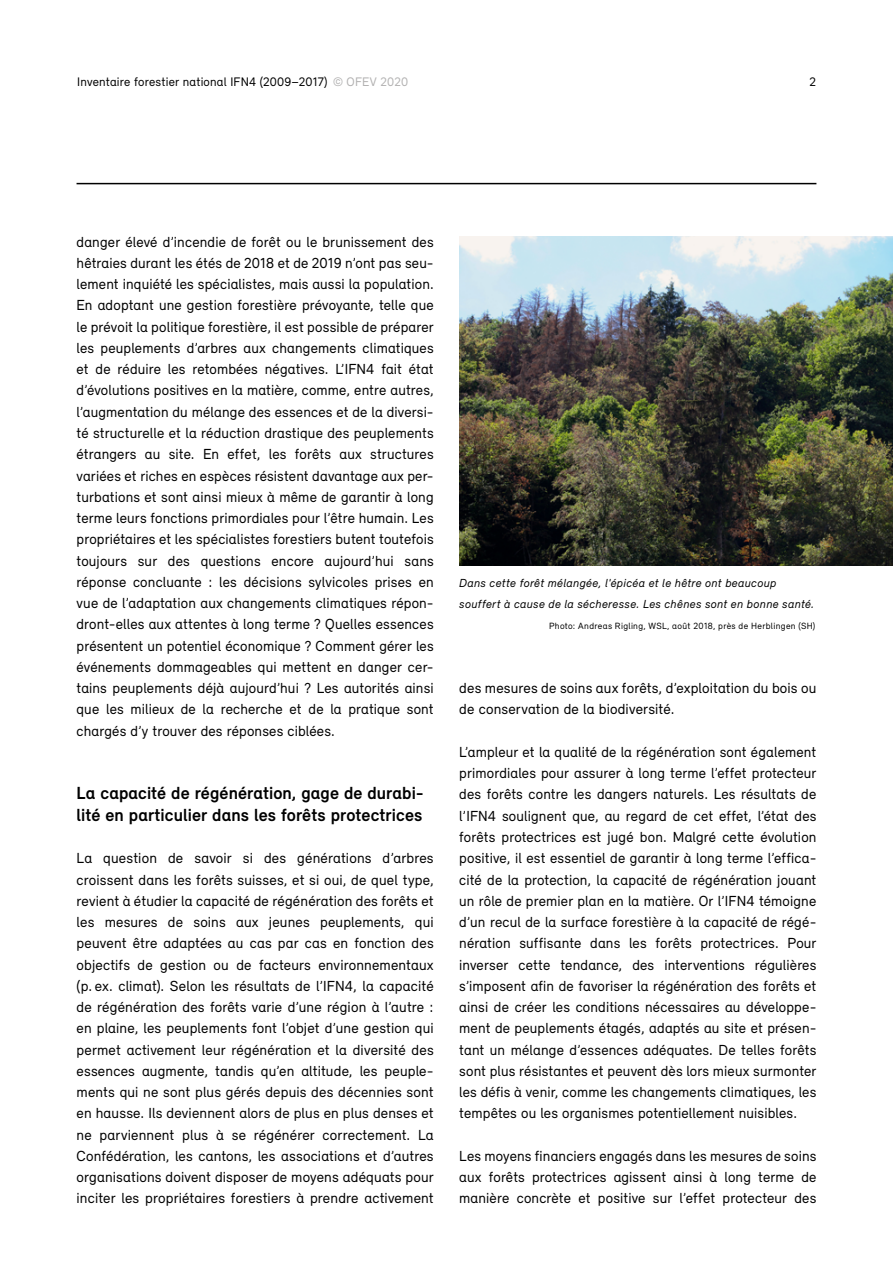
<style>
.page{position:relative;width:893px;height:1263px;background:#fff}
.page>*{position:absolute;margin:0;border:0;box-sizing:border-box;transform-origin:0 0}
.t1{font:700 18px/21.3px "Relevant";letter-spacing:.005em;color:#000}
.t2{font:15px/21.3px "Relevant";letter-spacing:.01em;color:#000;text-align:justify}
.t3{font:12.75px "Relevant";letter-spacing:.015em;color:#000}
.t4{font:italic 12px/21.3px "Relevant";letter-spacing:.03em;color:#000}
.t5{font:9.3px "Relevant";letter-spacing:.035em;color:#000}
.s1{color:#b3b2b2}
</style>
<div class="page">
<img style="left:459px;top:236px;width:434px;height:330px">
<hr style="left:77px;top:183px;width:739px;height:1px;background:#000">
<p class="t3" style="left:77px;top:74px;width:332px">Inventaire forestier national IFN4 (2009–2017) <span class="s1">© OFEV 2020</span></p>
<p class="t3" style="left:809px;top:74px;width:8px">2</p>
<p class="t2" style="left:77px;top:231px;width:359px">danger élevé d’incendie de forêt ou le brunissement des hêtraies durant les étés de 2018 et de 2019 n’ont pas seu&shy;lement inquiété les spécialistes, mais aussi la population.<br>En adoptant une gestion forestière prévoyante, telle que le prévoit la politique forestière, il est possible de préparer les peuplements d’arbres aux changements climatiques et de réduire les retombées négatives. L’IFN4 fait état d’évolutions positives en la matière, comme, entre autres, l’augmentation du mélange des essences et de la diversi&shy;té structurelle et la réduction drastique des peuplements étrangers au site. En effet, les forêts aux structures variées et riches en espèces résistent davantage aux per&shy;turbations et sont ainsi mieux à même de garantir à long terme leurs fonctions primordiales pour l’être humain. Les propriétaires et les spécialistes forestiers butent toutefois toujours sur des questions encore aujourd’hui sans réponse concluante : les décisions sylvicoles prises en vue de l’adaptation aux changements climatiques répon&shy;dront-elles aux attentes à long terme ? Quelles essences présentent un potentiel économique ? Comment gérer les événements dommageables qui mettent en danger cer&shy;tains peuplements déjà aujourd’hui ? Les autorités ainsi que les milieux de la recherche et de la pratique sont chargés d’y trouver des réponses ciblées.</p>
<p class="t1" style="left:77px;top:782px;width:349px">La capacité de régénération, gage de durabi&shy;lité en particulier dans les forêts protectrices</p>
<p class="t2" style="left:77px;top:847px;width:359px">La question de savoir si des générations d’arbres croissent dans les forêts suisses, et si oui, de quel type, revient à étudier la capacité de régénération des forêts et les mesures de soins aux jeunes peuplements, qui peuvent être adaptées au cas par cas en fonction des objectifs de gestion ou de facteurs environnementaux (p. ex. climat). Selon les résultats de l’IFN4, la capacité de régénération des forêts varie d’une région à l’autre : en plaine, les peuplements font l’objet d’une gestion qui permet activement leur régénération et la diversité des essences augmente, tandis qu’en altitude, les peuple&shy;ments qui ne sont plus gérés depuis des décennies sont en hausse. Ils deviennent alors de plus en plus denses et ne parviennent plus à se régénérer correctement. La Confédération, les cantons, les associations et d’autres organisations doivent disposer de moyens adéquats pour inciter les propriétaires forestiers à prendre activement</p>
<p class="t4" style="left:459px;top:572px;width:356px">Dans cette forêt mélangée, l'épicéa et le hêtre ont beaucoup souffert à cause de la sécheresse. Les chênes sont en bonne santé.</p>
<p class="t5" style="left:549px;top:621px;width:268px">Photo: Andreas Rigling, WSL, août 2018, près de Herblingen (SH)</p>
<p class="t2" style="left:459px;top:677px;width:359px">des mesures de soins aux forêts, d’exploitation du bois ou de conservation de la biodiversité.</p>
<p class="t2" style="left:459px;top:741px;width:359px">L’ampleur et la qualité de la régénération sont également primordiales pour assurer à long terme l’effet protecteur des forêts contre les dangers naturels. Les résultats de l’IFN4 soulignent que, au regard de cet effet, l’état des forêts protectrices est jugé bon. Malgré cette évolution positive, il est essentiel de garantir à long terme l’effica&shy;cité de la protection, la capacité de régénération jouant un rôle de premier plan en la matière. Or l’IFN4 témoigne d’un recul de la surface forestière à la capacité de régé&shy;nération suffisante dans les forêts protectrices. Pour inverser cette tendance, des interventions régulières s’imposent afin de favoriser la régénération des forêts et ainsi de créer les conditions nécessaires au développe&shy;ment de peuplements étagés, adaptés au site et présen&shy;tant un mélange d’essences adéquates. De telles forêts sont plus résistantes et peuvent dès lors mieux surmonter les défis à venir, comme les changements climatiques, les tempêtes ou les organismes potentiellement nuisibles.</p>
<p class="t2" style="left:459px;top:1145px;width:359px">Les moyens financiers engagés dans les mesures de soins aux forêts protectrices agissent ainsi à long terme de manière concrète et positive sur l’effet protecteur des</p>
</div>
